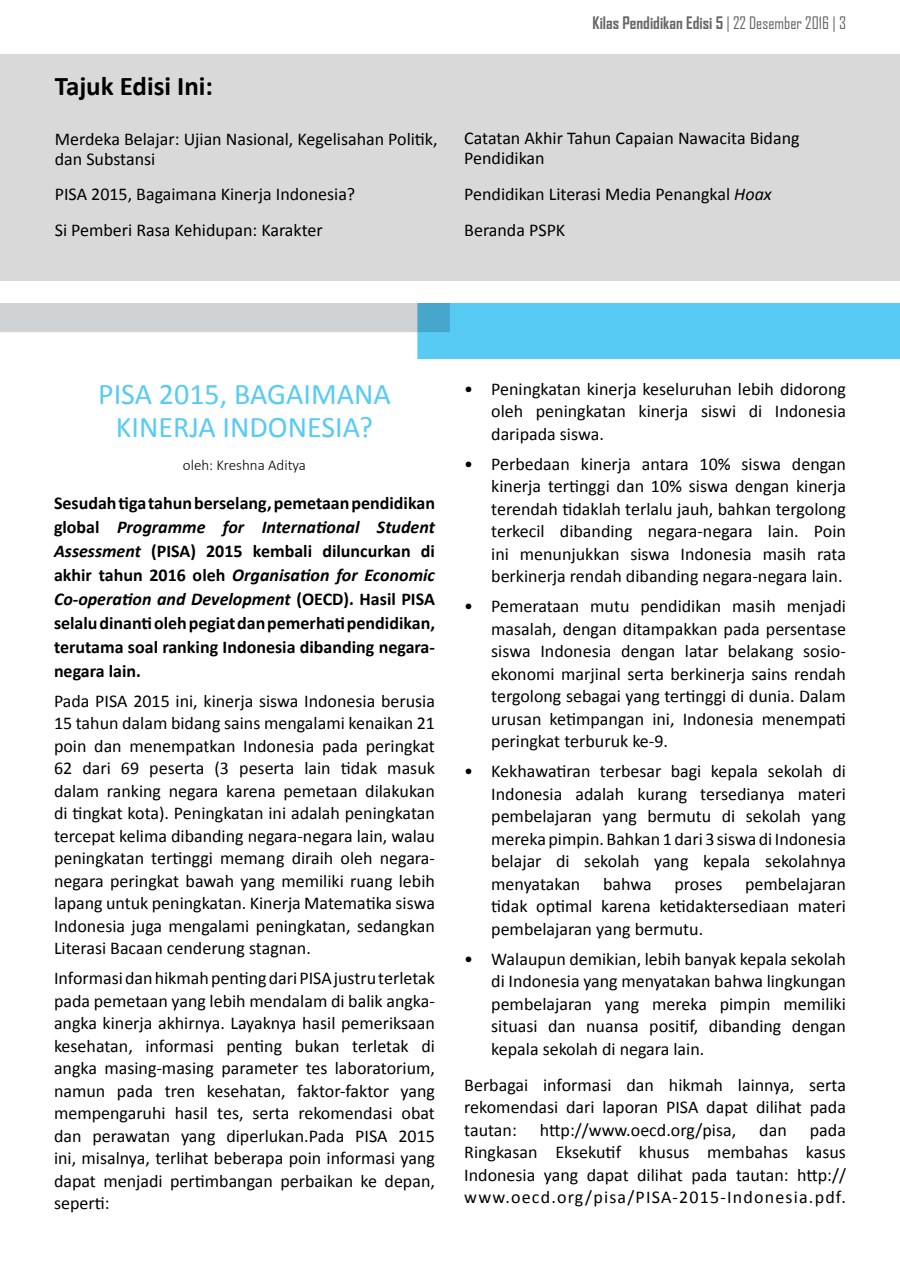
<style>
.page{position:relative;width:900px;height:1275px;background:#fff}
.page>*{position:absolute;margin:0;border:0;box-sizing:border-box;transform-origin:0 0}
.t1{font:30px/33px "Calibri";color:#56cbf5;text-align:center}
.t2{font:700 27px "Calibri";color:#000}
.t3{font:18px/22.5px "Calibri";color:#000;text-align:justify}
.t4{font:700 18px/24px "Calibri";color:#000;text-align:justify}
.t5{font:700 16.5px "Agency FB";color:#666}
.t6{font:300 15px "Calibri";color:#000}
.s1{font-weight:400}
.s2{font-style:italic}
</style>
<div class="page">
<div style="left:0;top:54px;width:900px;height:226px;background:#d9d9d9"></div>
<img style="left:0;top:303px;width:900px;height:55px">
<p class="t2" style="left:55px;top:70px;width:160px">Tajuk Edisi Ini:</p>
<p class="t3" style="left:55px;top:128px;width:384px">Merdeka Belajar: Ujian Nasional, Kegelisahan Politik,</p>
<p class="t3" style="left:55px;top:148px;width:102px">dan Substansi</p>
<p class="t3" style="left:55px;top:183px;width:302px">PISA 2015, Bagaimana Kinerja Indonesia?</p>
<p class="t3" style="left:55px;top:218px;width:270px">Si Pemberi Rasa Kehidupan: Karakter</p>
<p class="t5" style="left:593px;top:13px;width:255px">Kilas Pendidikan Edisi 5 <span class="s1">| 22 Desember 2016 | 3</span></p>
<p class="t3" style="left:464px;top:128px;width:337px;line-height:20.2px">Catatan Akhir Tahun Capaian Nawacita Bidang<br>Pendidikan</p>
<p class="t3" style="left:464px;top:182px;width:309px">Pendidikan Literasi Media Penangkal <span class="s2">Hoax</span></p>
<p class="t3" style="left:464px;top:219px;width:103px">Beranda PSPK</p>
<p class="t1" style="left:98px;top:377px;width:294px">PISA 2015, BAGAIMANA<br>KINERJA INDONESIA?</p>
<p class="t6" style="left:183px;top:455px;width:125px">oleh: Kreshna Aditya</p>
<p class="t4" style="left:54px;top:490px;width:383px">Sesudah tiga tahun berselang, pemetaan pendidikan global <span class="s2">Programme for International Student Assessment</span> (PISA) 2015 kembali diluncurkan di akhir tahun 2016 oleh <span class="s2">Organisation for Economic Co-operation and Development</span> (OECD). Hasil PISA selalu dinanti oleh pegiat dan pemerhati pendidikan, terutama soal ranking Indonesia dibanding negara&shy;negara lain.</p>
<p class="t3" style="left:54px;top:689px;width:383px">Pada PISA 2015 ini, kinerja siswa Indonesia berusia 15 tahun dalam bidang sains mengalami kenaikan 21 poin dan menempatkan Indonesia pada peringkat 62 dari 69 peserta (3 peserta lain tidak masuk dalam ranking negara karena pemetaan dilakukan di tingkat kota). Peningkatan ini adalah peningkatan tercepat kelima dibanding negara-negara lain, walau peningkatan tertinggi memang diraih oleh negara&shy;negara peringkat bawah yang memiliki ruang lebih lapang untuk peningkatan. Kinerja Matematika siswa Indonesia juga mengalami peningkatan, sedangkan Literasi Bacaan cenderung stagnan.</p>
<p class="t3" style="left:54px;top:967px;width:383px">Informasi dan hikmah penting dari PISA justru terletak pada pemetaan yang lebih mendalam di balik angka&shy;angka kinerja akhirnya. Layaknya hasil pemeriksaan kesehatan, informasi penting bukan terletak di angka masing-masing parameter tes laboratorium, namun pada tren kesehatan, faktor-faktor yang mempengaruhi hasil tes, serta rekomendasi obat dan perawatan yang diperlukan.Pada PISA 2015 ini, misalnya, terlihat beberapa poin informasi yang dapat menjadi pertimbangan perbaikan ke depan, seperti:</p>
<p class="t3" style="left:491px;top:377px;width:356px;text-indent:-27px">• Peningkatan kinerja keseluruhan lebih didorong oleh peningkatan kinerja siswi di Indonesia daripada siswa.</p>
<p class="t3" style="left:491px;top:452px;width:356px;text-indent:-27px">• Perbedaan kinerja antara 10% siswa dengan kinerja tertinggi dan 10% siswa dengan kinerja terendah tidaklah terlalu jauh, bahkan tergolong terkecil dibanding negara-negara lain. Poin ini menunjukkan siswa Indonesia masih rata berkinerja rendah dibanding negara-negara lain.</p>
<p class="t3" style="left:491px;top:595px;width:356px;text-indent:-27px">• Pemerataan mutu pendidikan masih menjadi masalah, dengan ditampakkan pada persentase siswa Indonesia dengan latar belakang sosio&shy;ekonomi marjinal serta berkinerja sains rendah tergolong sebagai yang tertinggi di dunia. Dalam urusan ketimpangan ini, Indonesia menempati peringkat terburuk ke-9.</p>
<p class="t3" style="left:491px;top:760px;width:356px;text-indent:-27px">• Kekhawatiran terbesar bagi kepala sekolah di Indonesia adalah kurang tersedianya materi pembelajaran yang bermutu di sekolah yang mereka pimpin. Bahkan 1 dari 3 siswa di Indonesia belajar di sekolah yang kepala sekolahnya menyatakan</p>
<p class="t3" style="left:491px;top:872px;width:356px;text-indent:254px">pembelajaran tidak optimal karena ketidaktersediaan materi pembelajaran yang bermutu.</p>
<p class="t3" style="left:491px;top:947px;width:356px;text-indent:-27px">• Walaupun demikian, lebih banyak kepala sekolah di Indonesia yang menyatakan bahwa lingkungan pembelajaran yang mereka pimpin memiliki situasi dan nuansa positif, dibanding dengan kepala sekolah di negara lain.</p>
<p class="t3" style="left:464px;top:1073px;width:383px">Berbagai informasi dan hikmah lainnya, serta rekomendasi dari laporan PISA dapat dilihat pada tautan:</p>
<p class="t3" style="left:603px;top:872px;width:50px">bahwa</p>
<p class="t3" style="left:674px;top:872px;width:49px">proses</p>
<p class="t3" style="left:540px;top:1118px;width:198px">http://www.oecd.org/pisa,</p>
<p class="t3" style="left:759px;top:1118px;width:29px">dan</p>
<p class="t3" style="left:464px;top:1118px;width:383px;text-indent:346px">pada Ringkasan Eksekutif khusus membahas kasus Indonesia yang dapat dilihat pada tautan: http:// www.oecd.org/pisa/PISA-2015-Indonesia.pdf.</p>
</div>
